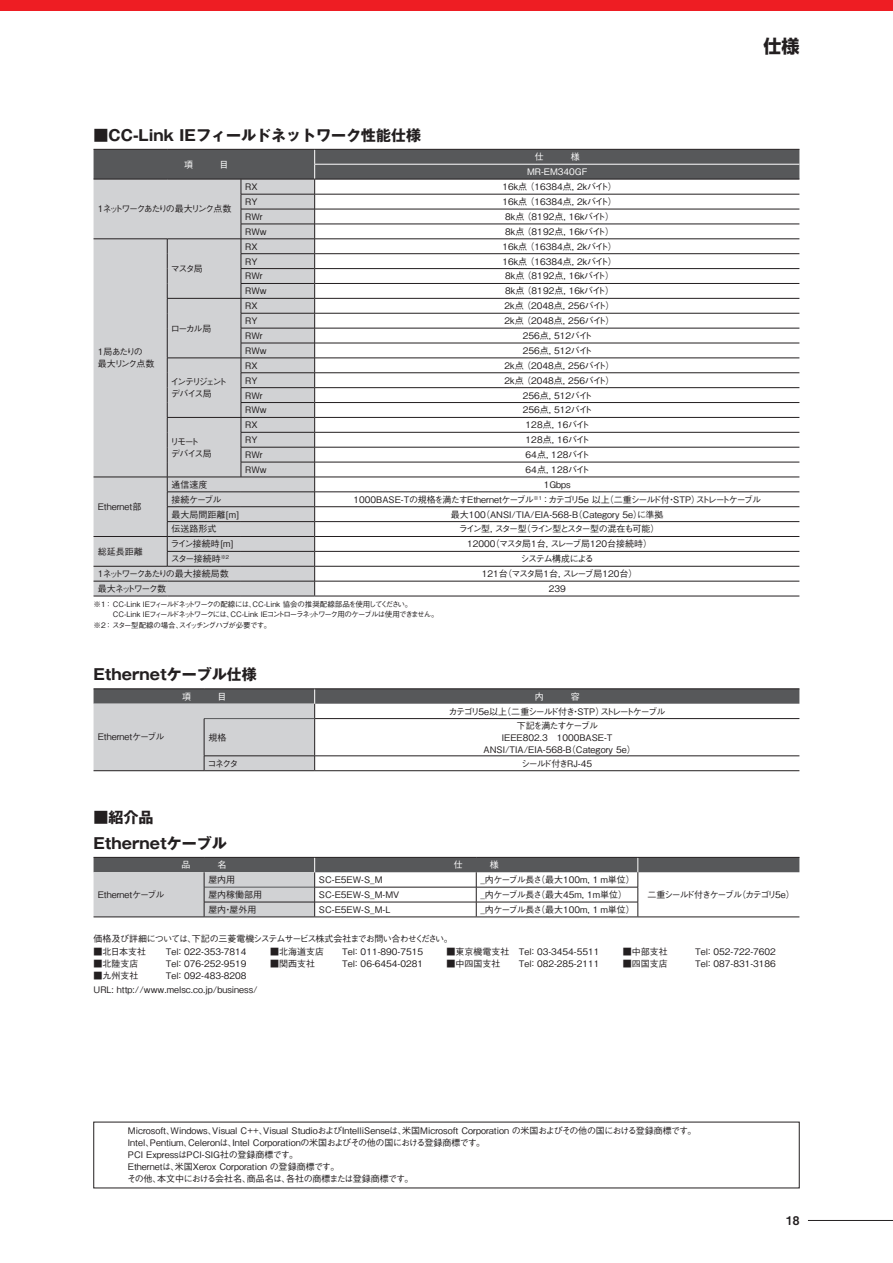
<style>
.page{position:relative;width:893px;height:1263px;background:#fff}
.page>*{position:absolute;margin:0;border:0;box-sizing:border-box;transform-origin:0 0}
.t1{font:700 18px "Shin Go Pro";color:#231f20}
.t2{font:700 15px/26.2px "Gothic MB101 Pro";color:#231f20}
.t3{font:12px "Midashi Go Pro MB31";color:#231f20}
.t4{font:500 9px/12px "Gothic BBB Pro";color:#231f20;text-align:center}
.t5{font:500 9px "Gothic BBB Pro";letter-spacing:-.06em;color:#231f20}
.t6{font:500 9px/12px "Gothic BBB Pro";letter-spacing:-.14em;color:#231f20}
.t7{font:500 9px "Gothic BBB Pro";letter-spacing:-.08em;color:#231f20}
.t8{font:500 9px "Gothic BBB Pro";letter-spacing:-.03em;color:#231f20}
.t9{font:500 9px/12px "Gothic BBB Pro";letter-spacing:-.165em;color:#231f20}
.t10{font:500 9px "Gothic BBB Pro";letter-spacing:-.135em;color:#231f20}
.t11{font:500 9px "Gothic BBB Pro";letter-spacing:-.155em;color:#231f20}
.t12{font:500 9px/12px "Gothic BBB Pro";letter-spacing:-.21em;color:#231f20}
.t13{font:500 9px "Gothic BBB Pro";letter-spacing:-.12em;color:#231f20}
.t14{font:500 9px "Gothic BBB Pro";color:#fff}
.t15{font:500 9px "Gothic BBB Pro";letter-spacing:-.125em;color:#231f20}
.t16{font:500 9px "Gothic BBB Pro";letter-spacing:-.17em;color:#231f20}
.t17{font:500 7.5px "Gothic BBB Pro";letter-spacing:-.115em;color:#231f20}
.t18{font:500 7.5px "Gothic BBB Pro";letter-spacing:-.075em;color:#231f20}
.t19{font:500 7.5px "Gothic BBB Pro";letter-spacing:-.095em;color:#231f20}
</style>
<div class="page">
<div style="left:0;top:0;width:893px;height:10px;background:#ee1d23"></div>
<hr style="left:808px;top:1220px;width:85px;height:1px;background:#231f20">
<hr style="left:94px;top:596px;width:73px;height:1px;background:#231f20">
<hr style="left:167px;top:596px;width:74px;height:1px;background:#231f20">
<hr style="left:241px;top:596px;width:74px;height:1px;background:#231f20">
<hr style="left:315px;top:596px;width:484px;height:1px;background:#231f20">
<svg style="left:94px;top:150px;width:705px;height:446px"></svg>
<hr style="left:94px;top:149px;width:73px;height:1px;background:#231f20">
<hr style="left:167px;top:149px;width:74px;height:1px;background:#231f20">
<hr style="left:241px;top:149px;width:74px;height:1px;background:#231f20">
<hr style="left:315px;top:149px;width:484px;height:1px;background:#231f20">
<hr style="left:94px;top:179px;width:73px;height:1px;background:#231f20">
<hr style="left:167px;top:179px;width:74px;height:1px;background:#231f20">
<hr style="left:241px;top:179px;width:74px;height:1px;background:#231f20">
<hr style="left:315px;top:179px;width:484px;height:1px;background:#231f20">
<svg style="left:94px;top:689px;width:705px;height:82px"></svg>
<hr style="left:94px;top:688px;width:110px;height:1px;background:#231f20">
<hr style="left:204px;top:688px;width:111px;height:1px;background:#231f20">
<hr style="left:315px;top:688px;width:484px;height:1px;background:#231f20">
<svg style="left:94px;top:858px;width:705px;height:59px"></svg>
<hr style="left:94px;top:857px;width:110px;height:1px;background:#231f20">
<hr style="left:204px;top:857px;width:111px;height:1px;background:#231f20">
<hr style="left:315px;top:857px;width:161px;height:1px;background:#231f20">
<hr style="left:476px;top:857px;width:162px;height:1px;background:#231f20">
<hr style="left:638px;top:857px;width:161px;height:1px;background:#231f20">
<h2 class="t2" style="left:94px;top:120px;width:329px">■CC-Link IEフィールドネットワーク性能仕様</h2>
<p class="t14" style="left:527px;top:164px;width:62px">MR-EM340GF</p>
<p class="t9" style="left:98px;top:202px;width:135px">1ネットワークあたりの最大リンク点数</p>
<p class="t4" style="left:171px;top:261px;width:33px">マスタ局</p>
<p class="t9" style="left:98px;top:345px;width:58px">1 局あたりの<br>最大リンク点数</p>
<p class="t4" style="left:171px;top:321px;width:42px">ローカル局</p>
<p class="t12" style="left:171px;top:375px;width:58px">インテリジェントデバイス局</p>
<p class="t6" style="left:170px;top:434px;width:43px">リモート<br>デバイス局</p>
<p class="t4" style="left:245px;top:180px;width:14px">RX</p>
<p class="t4" style="left:502px;top:180px;width:116px">16k点（16384点, 2kバイト）</p>
<p class="t4" style="left:245px;top:195px;width:14px">RY</p>
<p class="t4" style="left:502px;top:195px;width:116px">16k点（16384点, 2kバイト）</p>
<p class="t4" style="left:245px;top:209px;width:19px">RWr</p>
<p class="t4" style="left:505px;top:209px;width:110px">8k点（8192点, 16kバイト）</p>
<p class="t4" style="left:245px;top:224px;width:23px">RWw</p>
<p class="t4" style="left:505px;top:224px;width:110px">8k点（8192点, 16kバイト）</p>
<p class="t4" style="left:245px;top:239px;width:14px">RX</p>
<p class="t4" style="left:502px;top:239px;width:116px">16k点（16384点, 2kバイト）</p>
<p class="t4" style="left:245px;top:254px;width:14px">RY</p>
<p class="t4" style="left:502px;top:254px;width:116px">16k点（16384点, 2kバイト）</p>
<p class="t4" style="left:245px;top:269px;width:19px">RWr</p>
<p class="t4" style="left:505px;top:269px;width:110px">8k点（8192点, 16kバイト）</p>
<p class="t4" style="left:245px;top:284px;width:23px">RWw</p>
<p class="t4" style="left:505px;top:284px;width:110px">8k点（8192点, 16kバイト）</p>
<p class="t4" style="left:245px;top:299px;width:14px">RX</p>
<p class="t4" style="left:505px;top:299px;width:111px">2k点（2048点, 256バイト）</p>
<p class="t4" style="left:245px;top:314px;width:14px">RY</p>
<p class="t4" style="left:505px;top:314px;width:111px">2k点（2048点, 256バイト）</p>
<p class="t4" style="left:245px;top:328px;width:19px">RWr</p>
<p class="t4" style="left:523px;top:328px;width:71px">256点, 512バイト</p>
<p class="t4" style="left:245px;top:343px;width:23px">RWw</p>
<p class="t4" style="left:523px;top:343px;width:71px">256点, 512バイト</p>
<p class="t4" style="left:245px;top:358px;width:14px">RX</p>
<p class="t4" style="left:505px;top:358px;width:111px">2k点（2048点, 256バイト）</p>
<p class="t4" style="left:245px;top:373px;width:14px">RY</p>
<p class="t4" style="left:505px;top:373px;width:111px">2k点（2048点, 256バイト）</p>
<p class="t4" style="left:245px;top:388px;width:19px">RWr</p>
<p class="t4" style="left:523px;top:388px;width:71px">256点, 512バイト</p>
<p class="t4" style="left:245px;top:403px;width:23px">RWw</p>
<p class="t4" style="left:523px;top:403px;width:71px">256点, 512バイト</p>
<p class="t4" style="left:245px;top:418px;width:14px">RX</p>
<p class="t4" style="left:526px;top:418px;width:66px">128点, 16バイト</p>
<p class="t4" style="left:245px;top:433px;width:14px">RY</p>
<p class="t4" style="left:526px;top:433px;width:66px">128点, 16バイト</p>
<p class="t4" style="left:245px;top:447px;width:19px">RWr</p>
<p class="t4" style="left:526px;top:447px;width:66px">64点, 128バイト</p>
<p class="t4" style="left:245px;top:462px;width:23px">RWw</p>
<p class="t4" style="left:526px;top:462px;width:66px">64点, 128バイト</p>
<h1 class="t1" style="left:763px;top:32px;width:37px">仕様</h1>
<p class="t4" style="left:98px;top:500px;width:45px">Ethernet部</p>
<p class="t4" style="left:171px;top:477px;width:37px">通信速度</p>
<p class="t4" style="left:544px;top:477px;width:29px">1Gbps</p>
<p class="t4" style="left:171px;top:492px;width:51px">接続ケーブル</p>
<p class="t5" style="left:354px;top:492px;width:409px">1000BASE-Tの規格を満たすEthernetケーブル<sup>※1</sup>：カテゴリ5e 以上（二重シールド付・STP）ストレートケーブル</p>
<p class="t4" style="left:171px;top:507px;width:69px">最大局間距離[m]</p>
<p class="t4" style="left:451px;top:507px;width:214px">最大100（ANSI/TIA/EIA-568-B（Category 5e）に準拠</p>
<p class="t4" style="left:171px;top:522px;width:46px">伝送路形式</p>
<p class="t6" style="left:459px;top:522px;width:202px">ライン型, スター型（ライン型とスター型の混在も可能）</p>
<p class="t4" style="left:171px;top:537px;width:65px">ライン接続時[m]</p>
<p class="t4" style="left:467px;top:537px;width:186px">12000（マスタ局1台, スレーブ局120台接続時）</p>
<p class="t4" style="left:171px;top:552px;width:60px">スター接続時<sup>※2</sup></p>
<p class="t15" style="left:520px;top:552px;width:75px">システム構成による</p>
<p class="t11" style="left:98px;top:566px;width:132px">1ネットワークあたりの最大接続局数</p>
<p class="t4" style="left:482px;top:567px;width:157px">121台（マスタ局1台, スレーブ局120台）</p>
<p class="t16" style="left:98px;top:581px;width:70px">最大ネットワーク数</p>
<p class="t4" style="left:549px;top:581px;width:19px">239</p>
<p class="t18" style="left:94px;top:598px;width:320px">※1：CC-Link IEフィールドネットワークの配線には、CC-Link 協会の推奨配線部品を使用してください。</p>
<p class="t17" style="left:113px;top:608px;width:327px">CC-Link IEフィールドネットワークには、CC-Link IEコントローラネットワーク用のケーブルは使用できません。</p>
<p class="t19" style="left:94px;top:619px;width:179px">※2：スター型配線の場合、スイッチングハブが必要です。</p>
<h2 class="t2" style="left:94px;top:660px;width:165px">Ethernetケーブル仕様</h2>
<p class="t4" style="left:98px;top:544px;width:46px">総延長距離</p>
<p class="t4" style="left:98px;top:730px;width:68px">Ethernetケーブル</p>
<p class="t4" style="left:208px;top:730px;width:19px">規格</p>
<p class="t10" style="left:448px;top:704px;width:218px">カテゴリ5e以上（二重シールド付き・STP）ストレートケーブル</p>
<p class="t4" style="left:484px;top:718px;width:154px">下記を満たすケーブル<br>IEEE802.3　1000BASE-T<br>ANSI/TIA/EIA-568-B（Category 5e）</p>
<p class="t4" style="left:207px;top:756px;width:32px">コネクタ</p>
<p class="t13" style="left:521px;top:756px;width:72px">シールド付きRJ-45</p>
<h2 class="t2" style="left:94px;top:802px;width:135px">■紹介品<br>Ethernetケーブル</h2>
<p class="t4" style="left:98px;top:887px;width:68px">Ethernetケーブル</p>
<p class="t4" style="left:208px;top:872px;width:28px">屋内用</p>
<p class="t4" style="left:319px;top:873px;width:65px">SC-E5EW-S_M</p>
<p class="t8" style="left:480px;top:872px;width:156px">_内ケーブル長さ（最大100m, 1 ｍ単位）</p>
<p class="t4" style="left:208px;top:887px;width:55px">屋内稼働部用</p>
<p class="t4" style="left:319px;top:887px;width:82px">SC-E5EW-S_M-MV</p>
<p class="t4" style="left:480px;top:887px;width:148px">_内ケーブル長さ（最大45m, 1m単位）</p>
<p class="t6" style="left:647px;top:887px;width:149px">二重シールド付きケーブル（カテゴリ5e）</p>
<p class="t4" style="left:208px;top:902px;width:50px">屋内・屋外用</p>
<p class="t4" style="left:319px;top:902px;width:73px">SC-E5EW-S_M-L</p>
<p class="t8" style="left:480px;top:902px;width:156px">_内ケーブル長さ（最大100m, 1 ｍ単位）</p>
<p class="t7" style="left:94px;top:931px;width:361px">価格及び詳細については、下記の三菱電機システムサービス株式会社までお問い合わせください。</p>
<p class="t4" style="left:94px;top:945px;width:54px">■北日本支社</p>
<p class="t4" style="left:166px;top:945px;width:82px">Tel：022-353-7814</p>
<p class="t4" style="left:94px;top:957px;width:46px">■北陸支店</p>
<p class="t4" style="left:166px;top:957px;width:82px">Tel：076-252-9519</p>
<p class="t4" style="left:94px;top:969px;width:46px">■九州支社</p>
<p class="t4" style="left:166px;top:969px;width:82px">Tel：092-483-8208</p>
<p class="t4" style="left:270px;top:945px;width:55px">■北海道支店</p>
<p class="t4" style="left:342px;top:945px;width:82px">Tel：011-890-7515</p>
<p class="t4" style="left:270px;top:957px;width:46px">■関西支社</p>
<p class="t4" style="left:342px;top:957px;width:82px">Tel：06-6454-0281</p>
<p class="t4" style="left:446px;top:945px;width:154px">■東京機電支社 Tel：03-3454-5511</p>
<p class="t4" style="left:446px;top:957px;width:55px">■中四国支社</p>
<p class="t4" style="left:519px;top:957px;width:82px">Tel：082-285-2111</p>
<p class="t4" style="left:623px;top:945px;width:46px">■中部支社</p>
<p class="t4" style="left:695px;top:945px;width:82px">Tel：052-722-7602</p>
<p class="t4" style="left:623px;top:957px;width:46px">■四国支店</p>
<p class="t4" style="left:695px;top:957px;width:82px">Tel：087-831-3186</p>
<p class="t4" style="left:94px;top:982px;width:166px">URL: http://www.melsc.co.jp/business/</p>
<p class="t4" style="left:127px;top:1124px;width:571px;text-align:left">Microsoft、Windows、Visual C++、Visual StudioおよびIntelliSenseは、米国Microsoft Corporation の米国およびその他の国における登録商標です。Intel、Pentium、Celeronは、Intel Corporationの米国およびその他の国における登録商標です。<br>PCI ExpressはPCI-SIG社の登録商標です。<br>Ethernetは、米国Xerox Corporation の登録商標です。<br>その他、本文中における会社名、商品名は、各社の商標または登録商標です。</p>
<h3 class="t3" style="left:786px;top:1211px;width:15px">18</h3>
</div>
